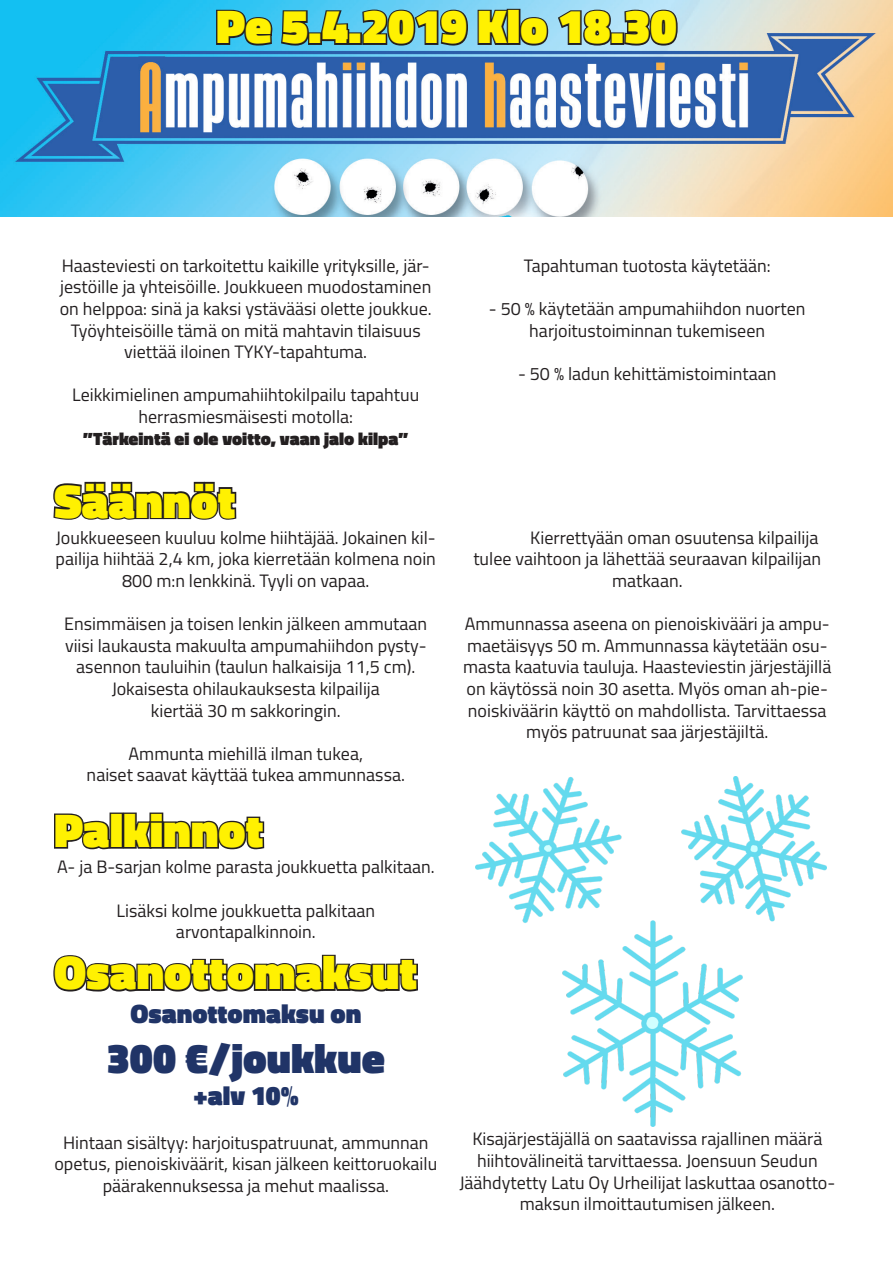
<style>
.page{position:relative;width:893px;height:1263px;background:#fff}
.page>*{position:absolute;margin:0;border:0;box-sizing:border-box;transform-origin:0 0}
.t1{font:900 48px "Titillium";color:#fff101}
.t2{font:900 42px "Titillium";color:#203467}
.t3{font:900 27px "Titillium";color:#203467}
.t4{font:18px/21.6px "Titillium";color:#231f20;text-align:center}
.t5{font:900 18px "Titillium";color:#231f20}
</style>
<div class="page">
<img style="left:0;top:0;width:893px;height:217px">
<svg style="left:52px;top:0;width:417px;height:992px"></svg>
<svg style="left:476px;top:8px;width:35px;height:39px"></svg>
<div style="left:507px;top:9px;width:13px;height:36px;border:3px solid #231f20"></div>
<svg style="left:518px;top:16px;width:32px;height:31px"></svg>
<svg style="left:556px;top:8px;width:57px;height:39px;background:#7fa2b3"></svg>
<div style="left:610px;top:32px;width:14px;height:13px;border:3px solid #231f20"></div>
<svg style="left:623px;top:8px;width:56px;height:209px;background:#a4b6c9"></svg>
<img style="left:476px;top:776px;width:350px;height:350px">
<p class="t1" style="left:216px;top:-8px;width:462px">Pe 5.4.2019 Klo 18.30</p>
<p class="t4" style="left:60px;top:254px;width:373px">Haasteviesti on tarkoitettu kaikille yrityksille, jär&shy;jestöille ja yhteisöille. Joukkueen muodostaminen on helppoa: sinä ja kaksi ystävääsi olette joukkue.<br>Työyhteisöille tämä on mitä mahtavin tilaisuus viettää iloinen TYKY-tapahtuma.</p>
<p class="t4" style="left:72px;top:383px;width:349px">Leikkimielinen ampumahiihtokilpailu tapahtuu herrasmiesmäisesti motolla:</p>
<p class="t5" style="left:83px;top:425px;width:326px">”Tärkeintä ei ole voitto, vaan jalo kilpa”</p>
<p class="t1" style="left:54px;top:466px;width:183px">Säännöt</p>
<p class="t4" style="left:56px;top:526px;width:382px">Joukkueeseen kuuluu kolme hiihtäjää. Jokainen kil&shy;pailija hiihtää 2,4 km, joka kierretään kolmena noin<br>800 m:n lenkkinä. Tyyli on vapaa.</p>
<p class="t4" style="left:64px;top:612px;width:364px;text-align:left">Ensimmäisen ja toisen lenkin jälkeen ammutaan viisi laukausta makuulta ampumahiihdon pysty-</p>
<p class="t4" style="left:76px;top:655px;width:340px">asennon tauluihin (taulun halkaisija 11,5 cm).<br>Jokaisesta ohilaukauksesta kilpailija</p>
<p class="t4" style="left:151px;top:699px;width:191px">kiertää 30 m sakkoringin.</p>
<p class="t4" style="left:129px;top:742px;width:236px">Ammunta miehillä ilman tukea,</p>
<p class="t4" style="left:87px;top:763px;width:320px">naiset saavat käyttää tukea ammunnassa.</p>
<p class="t1" style="left:54px;top:795px;width:211px">Palkinnot</p>
<p class="t4" style="left:57px;top:855px;width:379px">A- ja B-sarjan kolme parasta joukkuetta palkitaan.</p>
<p class="t4" style="left:116px;top:898px;width:260px">Lisäksi kolme joukkuetta palkitaan</p>
<p class="t4" style="left:176px;top:920px;width:141px">arvontapalkinnoin.</p>
<p class="t1" style="left:54px;top:937px;width:365px">Osanottomaksut</p>
<p class="t3" style="left:130px;top:993px;width:232px">Osanottomaksu on</p>
<p class="t2" style="left:107px;top:1027px;width:280px">300 €/joukkue</p>
<p class="t3" style="left:193px;top:1076px;width:107px">+alv 10%</p>
<p class="t4" style="left:63px;top:1130px;width:367px">Hintaan sisältyy: harjoituspatruunat, ammunnan</p>
<p class="t4" style="left:54px;top:1152px;width:384px">opetus, pienoiskiväärit, kisan jälkeen keittoruokailu päärakennuksessa ja mehut maalissa.</p>
<p class="t4" style="left:524px;top:254px;width:248px">Tapahtuman tuotosta käytetään:</p>
<p class="t4" style="left:489px;top:297px;width:318px">- 50 % käytetään ampumahiihdon nuorten</p>
<p class="t4" style="left:529px;top:319px;width:237px">harjoitustoiminnan tukemiseen</p>
<p class="t4" style="left:518px;top:362px;width:260px">- 50 % ladun kehittämistoimintaan</p>
<p class="t4" style="left:530px;top:526px;width:290px">Kierrettyään oman osuutensa kilpailija</p>
<p class="t4" style="left:473px;top:547px;width:349px">tulee vaihtoon ja lähettää seuraavan kilpailijan</p>
<p class="t4" style="left:612px;top:569px;width:72px">matkaan.</p>
<p class="t4" style="left:463px;top:612px;width:370px">Ammunnassa aseena on pienoiskivääri ja ampu&shy;maetäisyys 50 m. Ammunnassa käytetään osu&shy;masta kaatuvia tauluja. Haasteviestin järjestäjillä on käytössä noin 30 asetta. Myös oman ah-pie&shy;noiskiväärin käyttö on mahdollista. Tarvittaessa myös patruunat saa järjestäjiltä.</p>
<p class="t4" style="left:472px;top:1127px;width:352px;text-align:left">Kisajärjestäjällä on saatavissa rajallinen määrä hiihtovälineitä tarvittaessa. Joensuun Seudun</p>
<p class="t4" style="left:459px;top:1171px;width:377px">Jäähdytetty Latu Oy Urheilijat laskuttaa osanotto&shy;maksun ilmoittautumisen jälkeen.</p>
</div>
